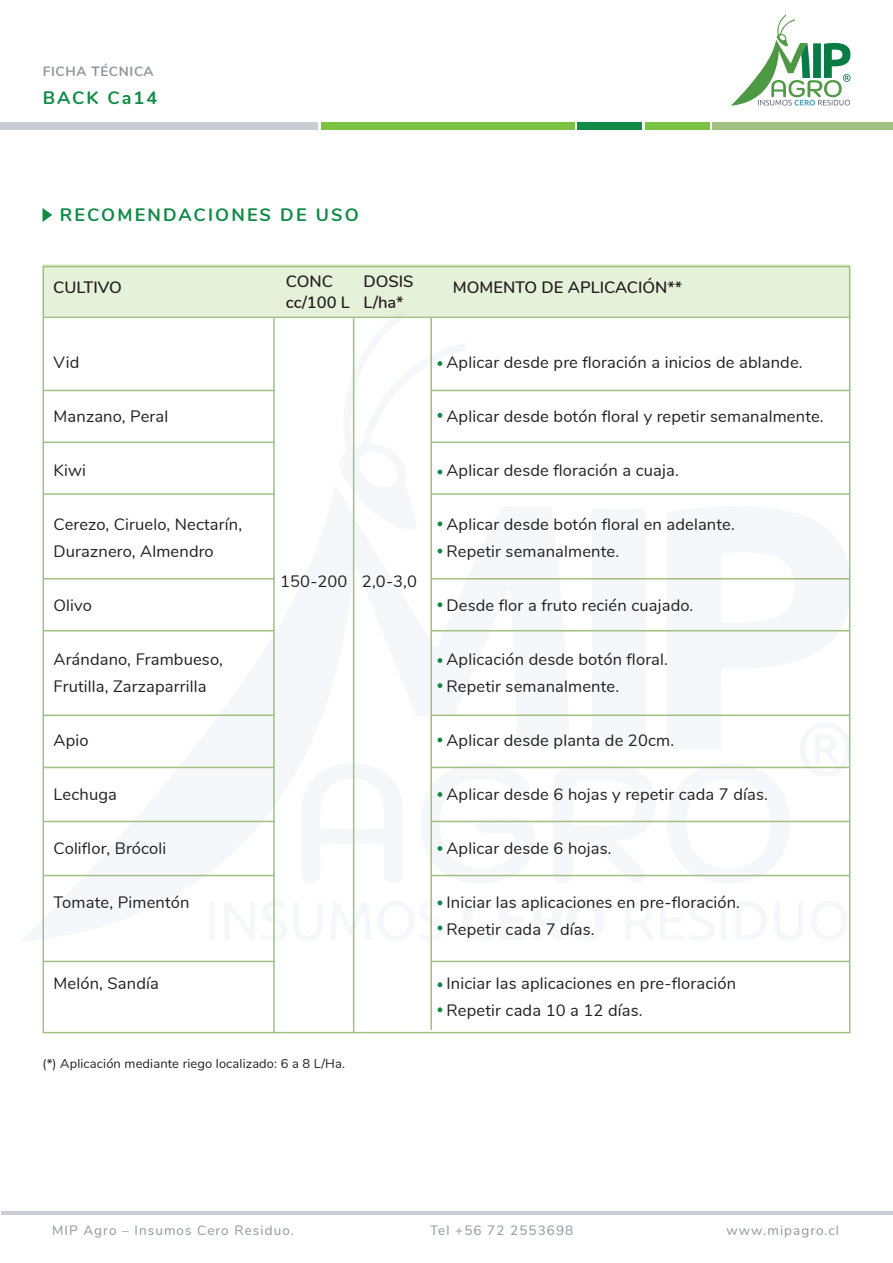
<style>
.page{position:relative;width:893px;height:1263px;background:#fff}
.page>*{position:absolute;margin:0;border:0;box-sizing:border-box;transform-origin:0 0}
.t1{font:700 18px "Nunito";letter-spacing:.12em;color:#108a47}
.t2{font:16.5px/27px "Nunito";letter-spacing:.01em;color:#231f20}
.t3{font:600 16.5px "Nunito";color:#231f20}
.t4{font:13.5px "Nunito";letter-spacing:.08em;color:#8f989c}
.t5{font:700 13.5px "Nunito";letter-spacing:.05em;color:#8f989c}
.t6{font:12.9px "Nunito";letter-spacing:.01em;color:#231f20}
</style>
<div class="page">
<div style="left:1px;top:122px;width:317px;height:8px;background:#c9cdd4"></div>
<div style="left:321px;top:122px;width:254px;height:8px;background:#7bc142"></div>
<div style="left:713px;top:122px;width:180px;height:8px;background:#a0c182"></div>
<div style="left:577px;top:122px;width:65px;height:8px;background:#108a47"></div>
<div style="left:645px;top:122px;width:65px;height:8px;background:#7bc142"></div>
<svg style="left:731px;top:15px;width:119px;height:91px"></svg>
<hr style="left:1px;top:1211px;width:891px;height:4px;background:#c9cdd4">
<svg style="left:42px;top:484px;width:508px;height:458px"></svg>
<div style="left:592px;top:579px;width:54px;height:138px;background:#f5f7fb"></div>
<svg style="left:509px;top:506px;width:61px;height:243px"></svg>
<svg style="left:553px;top:766px;width:106px;height:111px"></svg>
<svg style="left:301px;top:762px;width:102px;height:124px"></svg>
<svg style="left:533px;top:900px;width:17px;height:41px"></svg>
<svg style="left:330px;top:901px;width:41px;height:39px"></svg>
<svg style="left:461px;top:898px;width:66px;height:43px"></svg>
<svg style="left:223px;top:900px;width:100px;height:41px"></svg>
<svg style="left:209px;top:902px;width:6px;height:38px"></svg>
<svg style="left:666px;top:505px;width:185px;height:378px"></svg>
<svg style="left:43px;top:208px;width:9px;height:14px"></svg>
<hr style="left:43px;top:390px;width:232px;height:1px;background:#a0c182">
<hr style="left:432px;top:390px;width:417px;height:1px;background:#a0c182">
<hr style="left:43px;top:441px;width:232px;height:2px;background:#a0c182">
<hr style="left:432px;top:441px;width:417px;height:2px;background:#a0c182">
<hr style="left:43px;top:578px;width:232px;height:1px;background:#a0c182">
<hr style="left:432px;top:578px;width:417px;height:1px;background:#a0c182">
<hr style="left:43px;top:630px;width:232px;height:1px;background:#a0c182">
<hr style="left:432px;top:630px;width:417px;height:1px;background:#a0c182">
<hr style="left:43px;top:714px;width:232px;height:2px;background:#a0c182">
<hr style="left:432px;top:714px;width:417px;height:2px;background:#a0c182">
<hr style="left:43px;top:767px;width:232px;height:1px;background:#a0c182">
<hr style="left:432px;top:767px;width:417px;height:1px;background:#a0c182">
<hr style="left:43px;top:821px;width:232px;height:1px;background:#a0c182">
<hr style="left:432px;top:821px;width:417px;height:1px;background:#a0c182">
<hr style="left:43px;top:875px;width:232px;height:1px;background:#a0c182">
<hr style="left:432px;top:875px;width:417px;height:1px;background:#a0c182">
<hr style="left:43px;top:961px;width:232px;height:1px;background:#a0c182">
<hr style="left:432px;top:961px;width:417px;height:1px;background:#a0c182">
<hr style="left:43px;top:493px;width:232px;height:2px;background:#a0c182">
<hr style="left:432px;top:493px;width:417px;height:2px;background:#a0c182">
<hr style="left:43px;top:316px;width:807px;height:2px;background:#a0c182">
<div style="left:43px;top:265px;width:807px;height:51px;background:#e5f2d9"></div>
<hr style="left:273px;top:318px;width:2px;height:715px;background:#a0c182">
<hr style="left:353px;top:318px;width:1px;height:715px;background:#a0c182">
<hr style="left:430px;top:318px;width:2px;height:712px;background:#a0c182">
<svg style="left:437px;top:1007px;width:5px;height:5px"></svg>
<svg style="left:437px;top:683px;width:5px;height:5px"></svg>
<svg style="left:437px;top:549px;width:5px;height:4px"></svg>
<svg style="left:437px;top:602px;width:5px;height:5px"></svg>
<svg style="left:437px;top:982px;width:5px;height:5px"></svg>
<svg style="left:378px;top:900px;width:67px;height:41px"></svg>
<svg style="left:420px;top:761px;width:114px;height:124px"></svg>
<svg style="left:437px;top:737px;width:5px;height:5px"></svg>
<svg style="left:437px;top:658px;width:5px;height:5px"></svg>
<svg style="left:340px;top:316px;width:128px;height:214px"></svg>
<p class="t5" style="left:43px;top:61px;width:112px">FICHA TÉCNICA</p>
<p class="t1" style="left:43px;top:85px;width:116px">BACK Ca14</p>
<p class="t1" style="left:60px;top:202px;width:301px">RECOMENDACIONES DE USO</p>
<p class="t3" style="left:53px;top:275px;width:70px">CULTIVO</p>
<p class="t2" style="left:54px;top:347px;width:28px">Vid</p>
<p class="t2" style="left:54px;top:401px;width:116px">Manzano, Peral</p>
<p class="t2" style="left:54px;top:455px;width:34px">Kiwi</p>
<p class="t2" style="left:54px;top:509px;width:190px">Cerezo, Ciruelo, Nectarín,<br>Duraznero, Almendro</p>
<p class="t2" style="left:54px;top:590px;width:40px">Olivo</p>
<p class="t2" style="left:54px;top:644px;width:171px">Arándano, Frambueso,<br>Frutilla, Zarzaparrilla</p>
<p class="t2" style="left:54px;top:725px;width:37px">Apio</p>
<p class="t2" style="left:54px;top:779px;width:65px">Lechuga</p>
<p class="t2" style="left:54px;top:833px;width:114px">Coliflor, Brócoli</p>
<p class="t2" style="left:54px;top:887px;width:138px">Tomate, Pimentón</p>
<p class="t2" style="left:54px;top:968px;width:107px">Melón, Sandía</p>
<p class="t3" style="left:286px;top:269px;width:49px">CONC</p>
<p class="t3" style="left:286px;top:290px;width:66px">cc/100 L</p>
<p class="t3" style="left:363px;top:269px;width:52px">DOSIS</p>
<p class="t3" style="left:363px;top:290px;width:42px">L/ha*</p>
<p class="t2" style="left:280px;top:567px;width:69px">150-200</p>
<p class="t2" style="left:362px;top:567px;width:57px">2,0-3,0</p>
<p class="t6" style="left:43px;top:1054px;width:304px">(*) Aplicación mediante riego localizado: 6 a 8 L/Ha.</p>
<p class="t3" style="left:453px;top:275px;width:231px">MOMENTO DE APLICACIÓN**</p>
<p class="t2" style="left:446px;top:347px;width:358px">Aplicar desde pre floración a inicios de ablande.</p>
<p class="t2" style="left:446px;top:401px;width:379px">Aplicar desde botón floral y repetir semanalmente.</p>
<p class="t2" style="left:446px;top:455px;width:234px">Aplicar desde floración a cuaja.</p>
<p class="t2" style="left:446px;top:509px;width:290px">Aplicar desde botón floral en adelante.</p>
<p class="t2" style="left:446px;top:536px;width:174px">Repetir semanalmente.</p>
<p class="t2" style="left:446px;top:590px;width:248px">Desde flor a fruto recién cuajado.</p>
<p class="t2" style="left:446px;top:644px;width:223px">Aplicación desde botón floral.</p>
<p class="t2" style="left:446px;top:671px;width:174px">Repetir semanalmente.</p>
<p class="t2" style="left:446px;top:725px;width:229px">Aplicar desde planta de 20cm.</p>
<p class="t2" style="left:446px;top:779px;width:323px">Aplicar desde 6 hojas y repetir cada 7 días.</p>
<p class="t2" style="left:446px;top:833px;width:167px">Aplicar desde 6 hojas.</p>
<p class="t2" style="left:446px;top:887px;width:295px">Iniciar las aplicaciones en pre-floración.</p>
<p class="t2" style="left:446px;top:914px;width:150px">Repetir cada 7 días.</p>
<p class="t2" style="left:446px;top:968px;width:291px">Iniciar las aplicaciones en pre-floración</p>
<p class="t2" style="left:446px;top:995px;width:198px">Repetir cada 10 a 12 días.</p>
<p class="t4" style="left:52px;top:1220px;width:243px">MIP Agro – Insumos Cero Residuo.</p>
<p class="t4" style="left:430px;top:1220px;width:145px">Tel +56 72 2553698</p>
<p class="t4" style="left:726px;top:1220px;width:114px">www.mipagro.cl</p>
</div>
